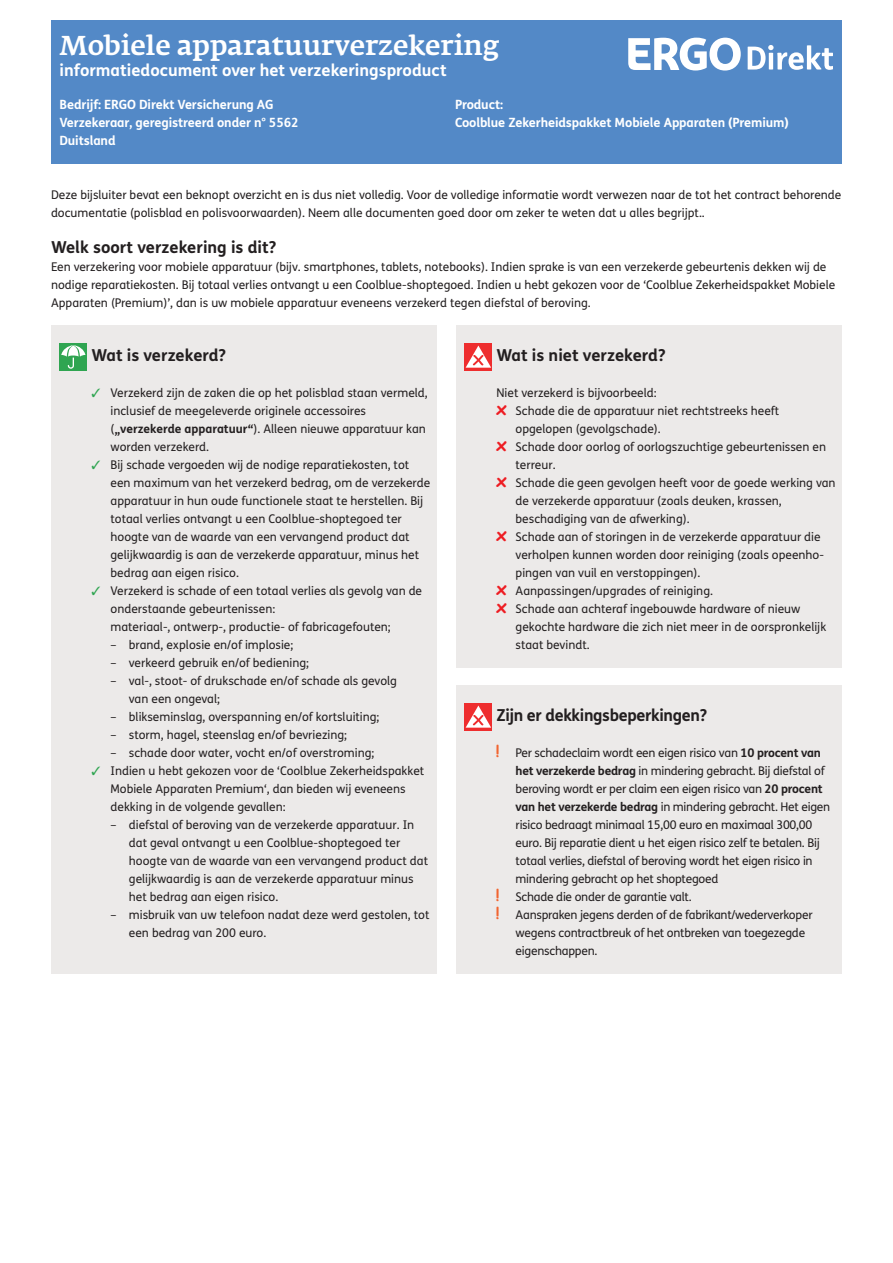
<style>
.page{position:relative;width:893px;height:1263px;background:#fff}
.page>*{position:absolute;margin:0;border:0;box-sizing:border-box;transform-origin:0 0}
.t1{font:500 27px "Fedra Serif A Pro";color:#fff}
.t2{font:700 16.5px "FS Me";color:#231f20}
.t3{font:700 16.5px "FS Me";color:#fff}
.t4{font:700 16.5px "FS Me";letter-spacing:-.02em;color:#231f20}
.t5{font:700 12.75px "FS Me";letter-spacing:-.01em;color:#fff}
.t6{font:12px/18px "FS Me";color:#231f20}
.t7{font:12px "FS Me";letter-spacing:-.02em;color:#231f20}
.s1{color:#2fa551}
.s2{font-weight:700}
.s3{font-family:"Comic Sans MS";font-weight:700;font-size:18px;color:#ee1d23}
.s4{font-family:"Comic Sans MS";font-weight:700;font-size:15.9px;color:#f2642f}
</style>
<div class="page">
<div style="left:51px;top:325px;width:386px;height:648px;background:#eceae9"></div>
<div style="left:456px;top:325px;width:386px;height:342px;background:#eceae9"></div>
<div style="left:456px;top:685px;width:386px;height:288px;background:#eceae9"></div>
<div style="left:60px;top:343px;width:27px;height:28px;background:#2fa551"></div>
<svg style="left:61px;top:345px;width:24px;height:24px"></svg>
<div style="left:465px;top:343px;width:27px;height:28px;background:#ee2d2e"></div>
<svg style="left:466px;top:346px;width:25px;height:22px"></svg>
<div style="left:465px;top:703px;width:27px;height:28px;background:#ee2d2e"></div>
<svg style="left:466px;top:705px;width:25px;height:23px"></svg>
<div style="left:51px;top:20px;width:791px;height:143px;background:#5389c7"></div>
<svg style="left:748px;top:45px;width:84px;height:25px"></svg>
<svg style="left:628px;top:38px;width:113px;height:33px"></svg>
<h1 class="t1" style="left:60px;top:30px;width:441px">Mobiele apparatuurverzekering</h1>
<h2 class="t3" style="left:60px;top:58px;width:389px">informatiedocument over het verzekeringsproduct</h2>
<p class="t5" style="left:60px;top:95px;width:216px">Bedrijf: ERGO Direkt Versicherung AG</p>
<p class="t5" style="left:455px;top:95px;width:50px">Product:</p>
<p class="t5" style="left:60px;top:113px;width:241px">Verzekeraar, geregistreerd onder n° 5562</p>
<p class="t5" style="left:455px;top:113px;width:335px">Coolblue Zekerheidspakket Mobiele Apparaten (Premium)</p>
<p class="t5" style="left:60px;top:131px;width:58px">Duitsland</p>
<p class="t6" style="left:51px;top:186px;width:792px">Deze bijsluiter bevat een beknopt overzicht en is dus niet volledig. Voor de volledige informatie wordt verwezen naar de tot het contract behorende documentatie (polisblad en polisvoorwaarden). Neem alle documenten goed door om zeker te weten dat u alles begrijpt..</p>
<h2 class="t2" style="left:51px;top:235px;width:227px">Welk soort verzekering is dit?</h2>
<p class="t6" style="left:51px;top:258px;width:786px">Een verzekering voor mobiele apparatuur (bijv. smartphones, tablets, notebooks). Indien sprake is van een verzekerde gebeurtenis dekken wij de nodige reparatiekosten. Bij totaal verlies ontvangt u een Coolblue-shoptegoed. Indien u hebt gekozen voor de ‘Coolblue Zekerheidspakket Mobiele<br>Apparaten (Premium)’, dan is uw mobiele apparatuur eveneens verzekerd tegen diefstal of beroving.</p>
<h2 class="t2" style="left:91px;top:343px;width:136px">Wat is verzekerd?</h2>
<p class="t6" style="left:111px;top:384px;width:319px;text-indent:-19px"><span class="s1">✓</span> Verzekerd zijn de zaken die op het polisblad staan vermeld, inclusief de meegeleverde originele accessoires (<span class="s2">„verzekerde apparatuur“</span>). Alleen nieuwe apparatuur kan worden verzekerd.</p>
<p class="t6" style="left:111px;top:456px;width:321px;text-indent:-19px"><span class="s1">✓</span> Bij schade vergoeden wij de nodige reparatiekosten, tot een maximum van het verzekerd bedrag, om de verzekerde apparatuur in hun oude functionele staat te herstellen. Bij totaal verlies ontvangt u een Coolblue-shoptegoed ter hoogte van de waarde van een vervangend product dat gelijkwaardig is aan de verzekerde apparatuur, minus het bedrag aan eigen risico.</p>
<p class="t6" style="left:111px;top:582px;width:313px;text-indent:-19px"><span class="s1">✓</span> Verzekerd is schade of een totaal verlies als gevolg van de onderstaande gebeurtenissen:<br>materiaal-, ontwerp-, productie- of fabricagefouten;</p>
<p class="t6" style="left:111px;top:636px;width:184px">– brand, explosie en/of implosie;</p>
<p class="t6" style="left:111px;top:654px;width:200px">– verkeerd gebruik en/of bediening;</p>
<p class="t6" style="left:129px;top:672px;width:270px;text-indent:-18px">– val-, stoot- of drukschade en/of schade als gevolg van een ongeval;</p>
<p class="t6" style="left:111px;top:708px;width:270px">– blikseminslag, overspanning en/of kortsluiting;</p>
<p class="t6" style="left:111px;top:726px;width:238px">– storm, hagel, steenslag en/of bevriezing;</p>
<p class="t6" style="left:111px;top:744px;width:265px">– schade door water, vocht en/of overstroming;</p>
<p class="t6" style="left:111px;top:762px;width:315px;text-indent:-19px"><span class="s1">✓</span> Indien u hebt gekozen voor de ‘Coolblue Zekerheidspakket<br>Mobiele Apparaten Premium‘, dan bieden wij eveneens dekking in de volgende gevallen:</p>
<p class="t6" style="left:129px;top:816px;width:301px;text-indent:-18px">– diefstal of beroving van de verzekerde apparatuur. In dat geval ontvangt u een Coolblue-shoptegoed ter hoogte van de waarde van een vervangend product dat gelijkwaardig is aan de verzekerde apparatuur minus het bedrag aan eigen risico.</p>
<p class="t6" style="left:129px;top:906px;width:302px;text-indent:-18px">– misbruik van uw telefoon nadat deze werd gestolen, tot een bedrag van 200 euro.</p>
<h2 class="t2" style="left:496px;top:343px;width:171px">Wat is niet verzekerd?</h2>
<p class="t6" style="left:496px;top:384px;width:162px">Niet verzekerd is bijvoorbeeld:</p>
<p class="t6" style="left:496px;top:402px;width:285px"><span class="s3">x</span> Schade die de apparatuur niet rechtstreeks heeft</p>
<p class="t6" style="left:516px;top:420px;width:147px">opgelopen (gevolgschade).</p>
<p class="t6" style="left:496px;top:438px;width:331px"><span class="s3">x</span> Schade door oorlog of oorlogszuchtige gebeurtenissen en</p>
<p class="t6" style="left:516px;top:456px;width:42px">terreur.</p>
<p class="t6" style="left:496px;top:474px;width:341px"><span class="s3">x</span> Schade die geen gevolgen heeft voor de goede werking van</p>
<p class="t6" style="left:516px;top:492px;width:268px">de verzekerde apparatuur (zoals deuken, krassen,</p>
<p class="t6" style="left:516px;top:510px;width:175px">beschadiging van de afwerking).</p>
<p class="t6" style="left:496px;top:528px;width:326px"><span class="s3">x</span> Schade aan of storingen in de verzekerde apparatuur die</p>
<p class="t6" style="left:516px;top:546px;width:310px">verholpen kunnen worden door reiniging (zoals opeenho-</p>
<p class="t6" style="left:516px;top:564px;width:186px">pingen van vuil en verstoppingen).</p>
<p class="t6" style="left:496px;top:582px;width:218px"><span class="s3">x</span> Aanpassingen/upgrades of reiniging.</p>
<p class="t6" style="left:496px;top:600px;width:306px"><span class="s3">x</span> Schade aan achteraf ingebouwde hardware of nieuw</p>
<p class="t6" style="left:516px;top:618px;width:312px">gekochte hardware die zich niet meer in de oorspronkelijk</p>
<p class="t6" style="left:516px;top:636px;width:76px">staat bevindt.</p>
<h2 class="t4" style="left:496px;top:703px;width:212px">Zijn er dekkingsbeperkingen?</h2>
<p class="t7" style="left:496px;top:745px;width:326px"><span class="s4">!</span> Per schadeclaim wordt een eigen risico van <span class="s2">10 procent van</span></p>
<p class="t7" style="left:516px;top:763px;width:311px"><span class="s2">het verzekerde bedrag</span> in mindering gebracht. Bij diefstal of</p>
<p class="t7" style="left:516px;top:781px;width:309px">beroving wordt er per claim een eigen risico van <span class="s2">20 procent</span></p>
<p class="t7" style="left:516px;top:799px;width:316px"><span class="s2">van het verzekerde bedrag</span> in mindering gebracht. Het eigen</p>
<p class="t7" style="left:516px;top:817px;width:298px">risico bedraagt minimaal 15,00 euro en maximaal 300,00</p>
<p class="t7" style="left:516px;top:835px;width:306px">euro. Bij reparatie dient u het eigen risico zelf te betalen. Bij</p>
<p class="t7" style="left:516px;top:853px;width:299px">totaal verlies, diefstal of beroving wordt het eigen risico in</p>
<p class="t7" style="left:516px;top:871px;width:204px">mindering gebracht op het shoptegoed</p>
<p class="t7" style="left:496px;top:889px;width:197px"><span class="s4">!</span> Schade die onder de garantie valt.</p>
<p class="t7" style="left:496px;top:907px;width:318px"><span class="s4">!</span> Aanspraken jegens derden of de fabrikant/wederverkoper</p>
<p class="t7" style="left:516px;top:925px;width:291px">wegens contractbreuk of het ontbreken van toegezegde</p>
<p class="t7" style="left:516px;top:943px;width:83px">eigenschappen.</p>
</div>
